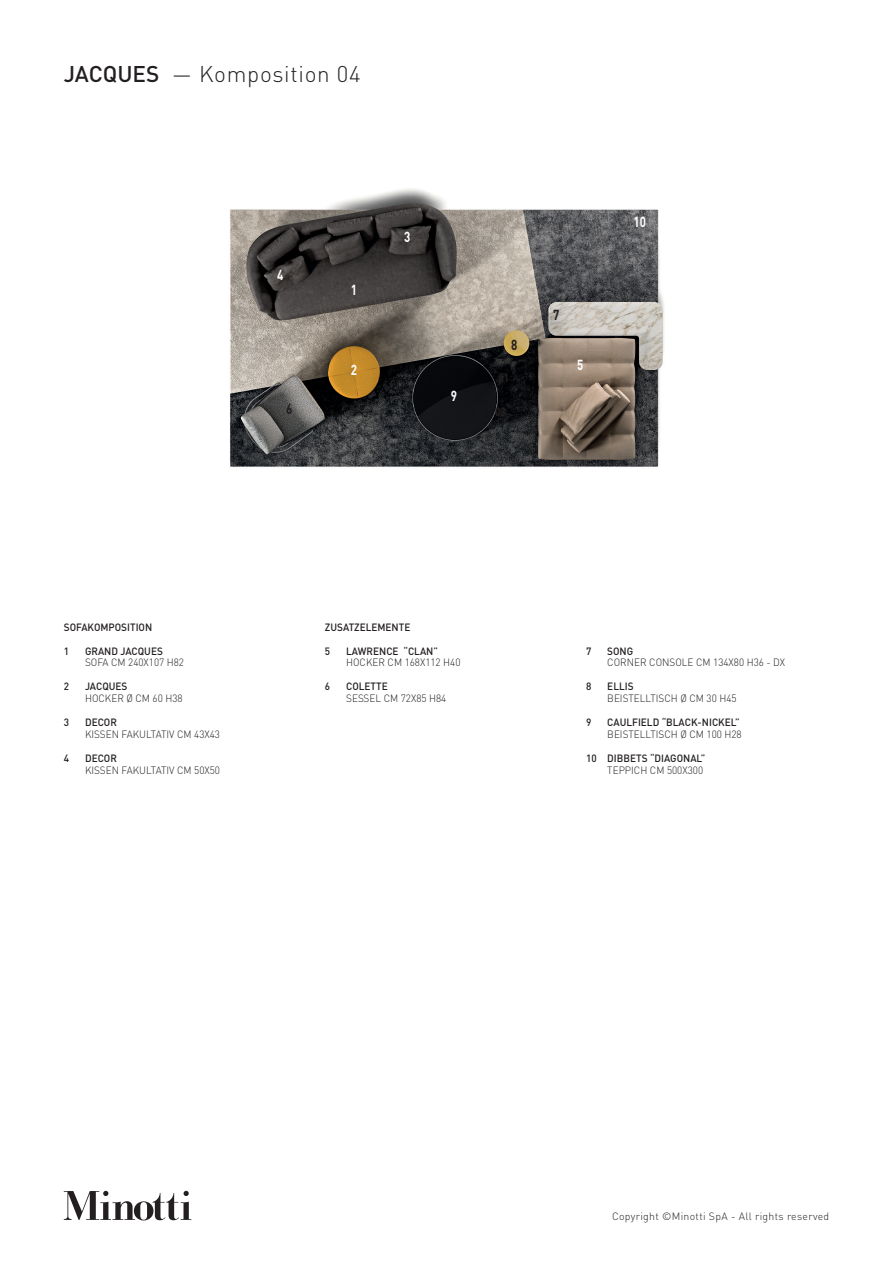
<style>
.page{position:relative;width:893px;height:1263px;background:#fff}
.page>*{position:absolute;margin:0;border:0;box-sizing:border-box;transform-origin:0 0}
.t1{font:300 22.5px "DIN";letter-spacing:.03em;color:#231f20}
.t2{font:700 14.4px "DIN";color:#fff;scale:.8 1}
.t3{font:700 14.4px "DIN";color:#231f20;scale:.8 1}
.t4{font:700 12px "DIN";color:#231f20;scale:.8 1}
.t5{font:300 10.5px "DIN";color:#231f20;scale:.95 1}
.t6{font:500 10.5px "DIN";color:#231f20;scale:.95 1}
.t7{font:300 10.5px "DIN";letter-spacing:.03em;color:#231f20}
.s1{font-weight:500}
</style>
<div class="page">
<svg style="left:64px;top:1191px;width:127px;height:29px"></svg>
<img style="left:230px;top:189px;width:434px;height:278px">
<h1 class="t1" style="left:64px;top:60px;width:298px"><span class="s1">JACQUES</span> — Komposition 04</h1>
<h2 class="t2" style="left:277px;top:265px;width:9px">4</h2>
<h2 class="t3" style="left:286px;top:399px;width:9px">6</h2>
<h2 class="t2" style="left:351px;top:280px;width:9px">1</h2>
<h2 class="t2" style="left:351px;top:360px;width:9px">2</h2>
<h2 class="t2" style="left:404px;top:227px;width:9px">3</h2>
<h2 class="t2" style="left:451px;top:386px;width:9px">9</h2>
<h2 class="t3" style="left:511px;top:335px;width:9px">8</h2>
<p class="t4" style="left:499px;top:370px;width:15px">01</p>
<p class="t4" style="left:495px;top:404px;width:15px">03</p>
<h2 class="t3" style="left:553px;top:305px;width:9px">7</h2>
<h2 class="t2" style="left:577px;top:355px;width:9px">5</h2>
<h2 class="t2" style="left:634px;top:213px;width:17px">10</h2>
<p class="t6" style="left:64px;top:620px;width:95px">SOFAKOMPOSITION</p>
<p class="t6" style="left:64px;top:644px;width:7px">1</p>
<p class="t6" style="left:85px;top:644px;width:84px">GRAND JACQUES</p>
<p class="t5" style="left:85px;top:656px;width:106px">SOFA CM 240X107 H82</p>
<p class="t6" style="left:64px;top:680px;width:7px">2</p>
<p class="t6" style="left:85px;top:680px;width:46px">JACQUES</p>
<p class="t5" style="left:85px;top:692px;width:104px">HOCKER Ø CM 60 H38</p>
<p class="t6" style="left:64px;top:716px;width:7px">3</p>
<p class="t6" style="left:85px;top:716px;width:35px">DECOR</p>
<p class="t5" style="left:85px;top:728px;width:144px">KISSEN FAKULTATIV CM 43X43</p>
<p class="t6" style="left:64px;top:752px;width:7px">4</p>
<p class="t6" style="left:85px;top:752px;width:35px">DECOR</p>
<p class="t5" style="left:85px;top:764px;width:144px">KISSEN FAKULTATIV CM 50X50</p>
<p class="t6" style="left:325px;top:620px;width:92px">ZUSATZELEMENTE</p>
<p class="t6" style="left:325px;top:644px;width:7px">5</p>
<p class="t6" style="left:346px;top:644px;width:98px">LAWRENCE “CLAN”</p>
<p class="t5" style="left:346px;top:656px;width:122px">HOCKER CM 168X112 H40</p>
<p class="t6" style="left:325px;top:680px;width:7px">6</p>
<p class="t6" style="left:346px;top:680px;width:45px">COLETTE</p>
<p class="t5" style="left:346px;top:692px;width:107px">SESSEL CM 72X85 H84</p>
<p class="t6" style="left:586px;top:644px;width:7px">7</p>
<p class="t6" style="left:607px;top:644px;width:29px">SONG</p>
<p class="t5" style="left:607px;top:656px;width:189px">CORNER CONSOLE CM 134X80 H36 - DX</p>
<p class="t6" style="left:586px;top:680px;width:7px">8</p>
<p class="t6" style="left:607px;top:680px;width:29px">ELLIS</p>
<p class="t5" style="left:607px;top:692px;width:138px">BEISTELLTISCH Ø CM 30 H45</p>
<p class="t6" style="left:586px;top:716px;width:7px">9</p>
<p class="t6" style="left:607px;top:716px;width:141px">CAULFIELD “BLACK-NICKEL”</p>
<p class="t5" style="left:607px;top:728px;width:143px">BEISTELLTISCH Ø CM 100 H28</p>
<p class="t6" style="left:586px;top:752px;width:127px">10 DIBBETS “DIAGONAL”</p>
<p class="t5" style="left:607px;top:764px;width:102px">TEPPICH CM 500X300</p>
<p class="t7" style="left:612px;top:1210px;width:219px">Copyright ©Minotti SpA - All rights reserved</p>
</div>
